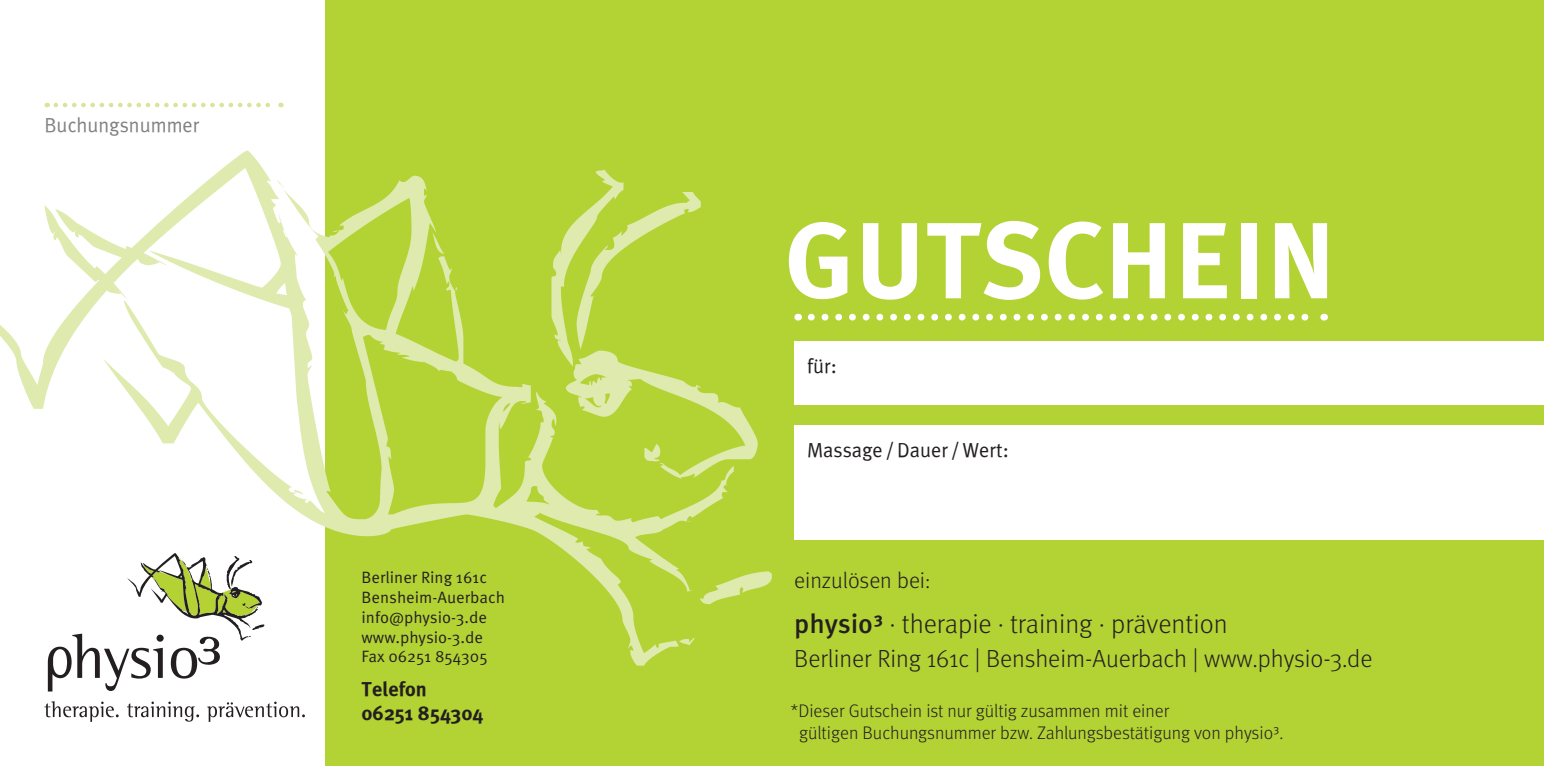
<style>
.page{position:relative;width:1544px;height:766px;background:#fff}
.page>*{position:absolute;margin:0;border:0;box-sizing:border-box;transform-origin:0 0}
.t1{font:108px "Meta Plus Bold Roman";color:#fff}
.t2{font:300 27px "Meta Pro";color:#231f20}
.t3{font:300 24.75px "Meta Pro";color:#231f20}
.t4{font:300 22.5px "Meta Pro";color:#231f20}
.t5{font:20.25px "Meta Plus Normal Roman";color:#231f20}
.t6{font:20.25px/24.3px "Meta Plus Bold Roman";color:#231f20}
.t7{font:20.25px "Meta Plus Normal Roman";color:#808285}
.t8{font:300 18.22px/21.8px "Meta Pro";color:#231f20}
.t9{font:16.43px/19.6px "Meta Pro Norm";color:#231f20}
.s1{font-weight:500}
</style>
<div class="page">
<div style="left:325px;top:0;width:1218px;height:765px;background:#b3d234"></div>
<img style="left:0;top:150px;width:772px;height:521px">
<svg style="left:44px;top:701px;width:75px;height:20px"></svg>
<svg style="left:127px;top:701px;width:72px;height:20px"></svg>
<svg style="left:207px;top:701px;width:98px;height:20px"></svg>
<svg style="left:48px;top:552px;width:216px;height:139px"></svg>
<div style="left:794px;top:341px;width:749px;height:64px;background:#fff"></div>
<svg style="left:811px;top:314px;width:498px;height:6px"></svg>
<div style="left:794px;top:425px;width:749px;height:115px;background:#fff"></div>
<svg style="left:56px;top:103px;width:225px;height:4px"></svg>
<p class="t7" style="left:44px;top:113px;width:157px">Buchungsnummer</p>
<p class="t9" style="left:361px;top:566px;width:145px">Berliner Ring 161c<br>Bensheim-Auerbach info@physio-3.de www.physio-3.de<br>Fax 06251 854305</p>
<p class="t6" style="left:361px;top:676px;width:124px">Telefon<br>06251 854304</p>
<h1 class="t1" style="left:784px;top:198px;width:553px">GUTSCHEIN</h1>
<p class="t5" style="left:807px;top:354px;width:31px">für:</p>
<p class="t5" style="left:807px;top:438px;width:203px">Massage/Dauer /Wert:</p>
<p class="t4" style="left:794px;top:564px;width:138px">einzulösen bei:</p>
<h2 class="t2" style="left:794px;top:604px;width:435px"><span class="s1">physio³</span> · therapie · training · prävention</h2>
<h3 class="t3" style="left:794px;top:640px;width:579px">Berliner Ring 161c | Bensheim-Auerbach | www.physio-3.de</h3>
<p class="t8" style="left:799px;top:698px;width:486px;text-indent:-9px">*Dieser Gutschein ist nur gültig zusammen mit einer<br>gültigen Buchungsnummer bzw. Zahlungsbestätigung von physio³.</p>
</div>
